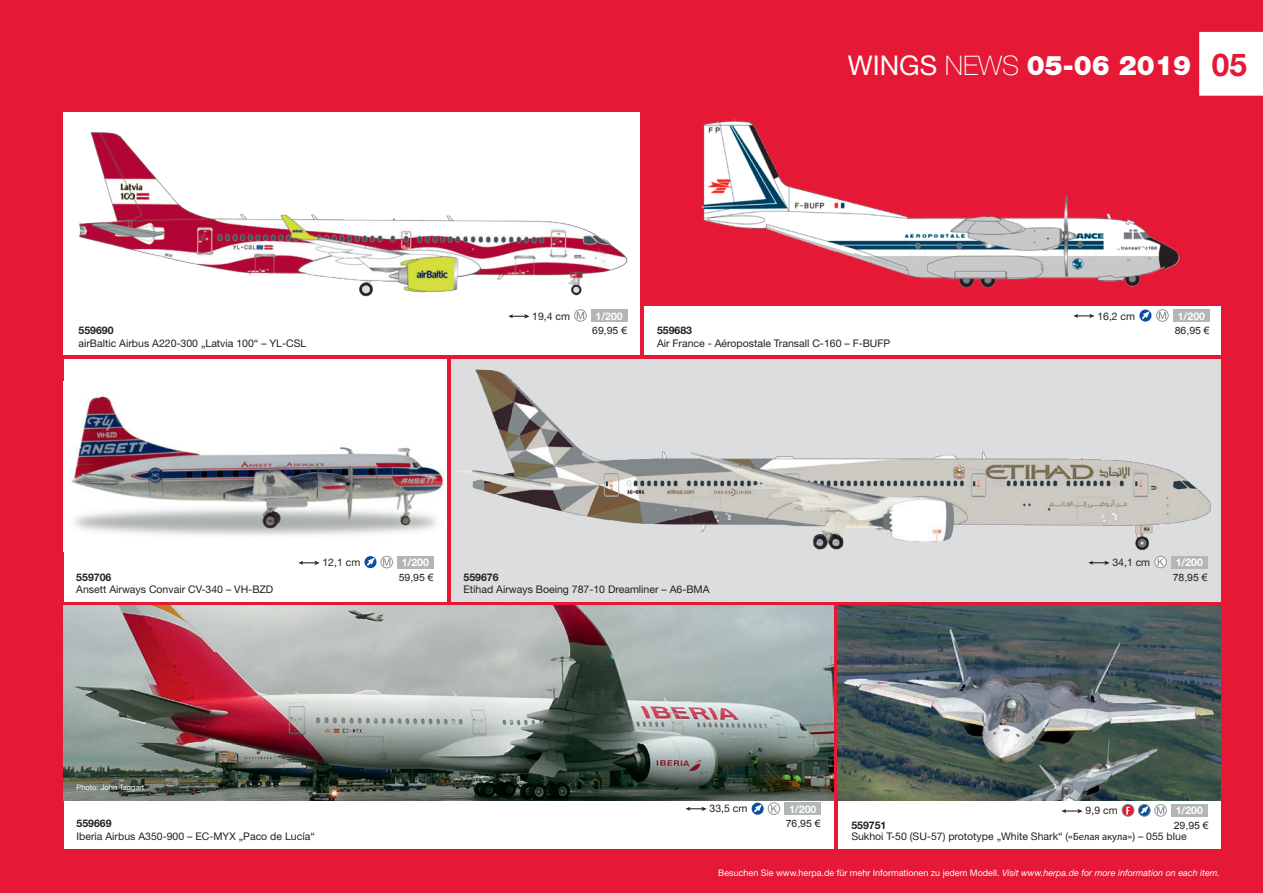
<style>
.page{position:relative;width:1263px;height:893px;background:#e51836}
.page>*{position:absolute;margin:0;border:0;box-sizing:border-box;transform-origin:0 0}
.t1{font:700 31.5px "Helvetica Neue";color:#e51836}
.t2{font:900 27px "Helvetica Neue";color:#fff}
.t3{font:10.5px "Helvetica Neue";color:#231f20}
.t4{font:700 10.5px "Helvetica Neue";color:#231f20}
.t5{font:700 10.5px "Helvetica Neue";color:#fff}
.t6{font:10.05px "Arial";color:#231f20;scale:1.04 1}
.t7{font:9px "Helvetica Neue";color:#fff}
.t8{font:7.5px "Helvetica Neue";color:#fff}
.s1{font-weight:400}
.s2{font-weight:100}
.s3{font-family:"Myriad Pro"}
.s4{font-style:italic}
</style>
<div class="page">
<div style="left:1199px;top:32px;width:64px;height:64px;background:#fff"></div>
<div style="left:644px;top:113px;width:576px;height:242px;background:#fff"></div>
<div style="left:644px;top:113px;width:576px;height:193px;background:#e51836"></div>
<img style="left:701px;top:119px;width:479px;height:169px">
<div style="left:64px;top:113px;width:576px;height:242px;background:#fff"></div>
<img style="left:79px;top:133px;width:549px;height:183px">
<svg style="left:508px;top:314px;width:21px;height:5px"></svg>
<svg style="left:1073px;top:314px;width:21px;height:4px"></svg>
<div style="left:591px;top:309px;width:36px;height:13px;background:#b3b6b6"></div>
<div style="left:1173px;top:310px;width:37px;height:12px;background:#b3b6b6"></div>
<svg style="left:1139px;top:310px;width:12px;height:12px"></svg>
<svg style="left:1140px;top:312px;width:9px;height:9px"></svg>
<div style="left:451px;top:359px;width:769px;height:242px;background:#dcdddf"></div>
<div style="left:64px;top:606px;width:769px;height:242px;background:#fff"></div>
<img style="left:459px;top:369px;width:752px;height:182px">
<img style="left:64px;top:606px;width:769px;height:195px">
<svg style="left:1088px;top:561px;width:22px;height:4px"></svg>
<svg style="left:685px;top:807px;width:22px;height:4px"></svg>
<div style="left:1171px;top:556px;width:37px;height:12px;background:#b3b6b6"></div>
<div style="left:784px;top:803px;width:37px;height:12px;background:#b3b6b6"></div>
<svg style="left:1155px;top:556px;width:11px;height:12px"></svg>
<div style="left:1154px;top:556px;width:13px;height:12px;border:1px solid #939598;border-radius:50%"></div>
<svg style="left:1158px;top:558px;width:6px;height:8px"></svg>
<div style="left:768px;top:803px;width:12px;height:12px;border:1px solid #939598;border-radius:50%"></div>
<svg style="left:771px;top:805px;width:6px;height:7px"></svg>
<div style="left:64px;top:359px;width:382px;height:243px;background:#fff"></div>
<img style="left:71px;top:396px;width:373px;height:140px">
<svg style="left:298px;top:561px;width:22px;height:4px"></svg>
<svg style="left:364px;top:556px;width:12px;height:12px"></svg>
<svg style="left:365px;top:558px;width:9px;height:10px"></svg>
<div style="left:397px;top:556px;width:37px;height:12px;background:#b3b6b6"></div>
<svg style="left:752px;top:803px;width:12px;height:12px"></svg>
<svg style="left:752px;top:805px;width:9px;height:9px"></svg>
<svg style="left:575px;top:310px;width:11px;height:11px"></svg>
<div style="left:574px;top:309px;width:12px;height:13px;border:1px solid #939598;border-radius:50%"></div>
<svg style="left:577px;top:312px;width:7px;height:7px"></svg>
<svg style="left:1156px;top:310px;width:12px;height:11px"></svg>
<div style="left:1156px;top:309px;width:12px;height:13px;border:1px solid #939598;border-radius:50%"></div>
<svg style="left:1159px;top:312px;width:7px;height:7px"></svg>
<div style="left:381px;top:556px;width:12px;height:12px;border:1px solid #939598;border-radius:50%"></div>
<svg style="left:383px;top:558px;width:7px;height:8px"></svg>
<div style="left:838px;top:606px;width:382px;height:242px;background:#fff"></div>
<img style="left:838px;top:606px;width:382px;height:195px">
<svg style="left:1061px;top:809px;width:22px;height:4px"></svg>
<div style="left:1171px;top:804px;width:37px;height:12px;background:#b3b6b6"></div>
<div style="left:1138px;top:804px;width:12px;height:12px;border:1px solid #808285;border-radius:50%"></div>
<svg style="left:1138px;top:806px;width:10px;height:10px"></svg>
<svg style="left:1122px;top:804px;width:12px;height:12px"></svg>
<div style="left:1122px;top:804px;width:12px;height:12px;border:1px solid #808285;border-radius:50%"></div>
<svg style="left:1126px;top:807px;width:4px;height:8px"></svg>
<svg style="left:1155px;top:805px;width:11px;height:11px"></svg>
<div style="left:1154px;top:804px;width:13px;height:12px;border:1px solid #939598;border-radius:50%"></div>
<svg style="left:1157px;top:807px;width:7px;height:7px"></svg>
<h2 class="t2" style="left:848px;top:49px;width:345px"><span class="s1">WINGS</span> <span class="s2">NEWS</span> 05-06 2019</h2>
<h1 class="t1" style="left:1212px;top:45px;width:37px">05</h1>
<p class="t3" style="left:532px;top:310px;width:39px">19,4 cm</p>
<p class="t5" style="left:595px;top:309px;width:29px">1/200</p>
<p class="t3" style="left:1097px;top:310px;width:39px">16,2 cm</p>
<p class="t5" style="left:1178px;top:309px;width:29px">1/200</p>
<p class="t4" style="left:78px;top:324px;width:37px">559690</p>
<p class="t6" style="left:592px;top:324px;width:35px">69,95 €</p>
<p class="t3" style="left:78px;top:336px;width:229px">airBaltic Airbus A220-300 „Latvia 100“ – YL-CSL</p>
<p class="t4" style="left:657px;top:324px;width:37px">559683</p>
<p class="t6" style="left:1175px;top:324px;width:35px">86,95 €</p>
<p class="t3" style="left:657px;top:336px;width:235px">Air France - Aéropostale Transall C-160 – F-BUFP</p>
<p class="t3" style="left:322px;top:556px;width:39px">12,1 cm</p>
<p class="t5" style="left:402px;top:556px;width:29px">1/200</p>
<p class="t3" style="left:1112px;top:556px;width:39px">34,1 cm</p>
<p class="t5" style="left:1176px;top:556px;width:29px">1/200</p>
<p class="t4" style="left:76px;top:570px;width:37px">559706</p>
<p class="t6" style="left:399px;top:570px;width:35px">59,95 €</p>
<p class="t3" style="left:76px;top:583px;width:198px">Ansett Airways Convair CV-340 – VH-BZD</p>
<p class="t4" style="left:463px;top:570px;width:37px">559676</p>
<p class="t6" style="left:1173px;top:570px;width:35px">78,95 €</p>
<p class="t3" style="left:463px;top:583px;width:248px">Etihad Airways Boeing 787-10 Dreamliner – A6-BMA</p>
<p class="t8" style="left:77px;top:783px;width:69px">Photo: John Taggart</p>
<p class="t3" style="left:709px;top:802px;width:39px">33,5 cm</p>
<p class="t5" style="left:789px;top:802px;width:29px">1/200</p>
<p class="t3" style="left:1085px;top:804px;width:34px">9,9 cm</p>
<p class="t5" style="left:1176px;top:804px;width:29px">1/200</p>
<p class="t4" style="left:77px;top:817px;width:37px">559669</p>
<p class="t6" style="left:786px;top:817px;width:35px">76,95 €</p>
<p class="t3" style="left:77px;top:830px;width:240px">Iberia Airbus A350-900 – EC-MYX „Paco de Lucía“</p>
<p class="t4" style="left:851px;top:819px;width:37px">559751</p>
<p class="t6" style="left:1174px;top:819px;width:35px">29,95 €</p>
<p class="t3" style="left:851px;top:830px;width:337px">Sukhoi T-50 (SU-57) prototype „White Shark“ («<span class="s3">Белая акула</span>») – 055 blue</p>
<p class="t7" style="left:718px;top:867px;width:503px">Besuchen Sie www.herpa.de für mehr Informationen zu jedem Modell. <span class="s4">Visit www.herpa.de for more information on each item.</span></p>
</div>
